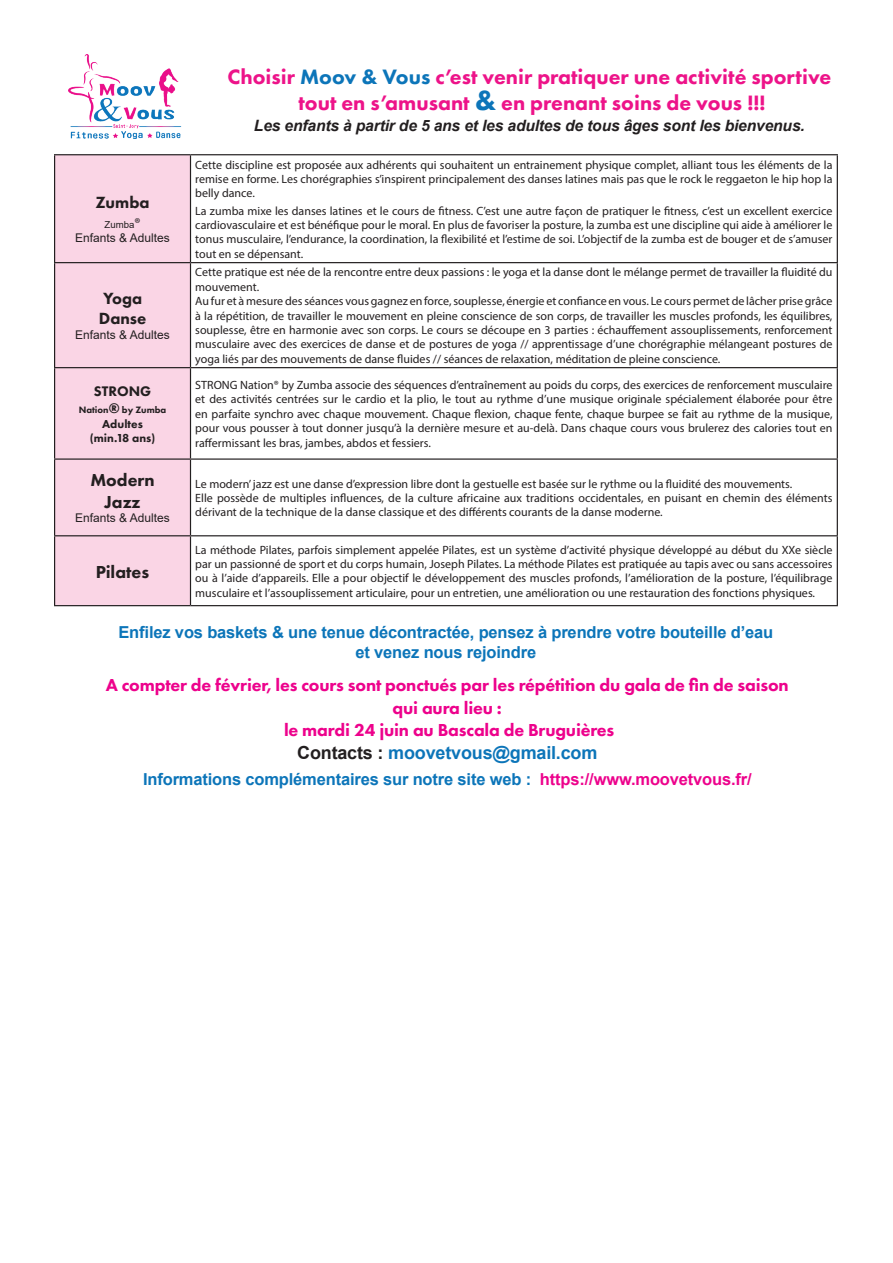
<style>
.page{position:relative;width:893px;height:1263px;background:#fff}
.page>*{position:absolute;margin:0;border:0;box-sizing:border-box;transform-origin:0 0}
.t1{font:800 21.6px/26px "Futura PT";color:#ed1389;text-align:center}
.t2{font:800 18px/22.5px "Futura PT";letter-spacing:-.01em;color:#ed028c;text-align:center}
.t3{font:700 18px "Arial";letter-spacing:-.01em;color:#0c75b9}
.t4{font:800 18px/21.6px "Futura PT";color:#231f20;text-align:center}
.t5{font:800 16.8px/20.1px "Futura PT";color:#231f20}
.t6{font:700 16.5px/19.8px "Arial";letter-spacing:-.01em;color:#0c75b9;text-align:center}
.t7{font:italic 700 15.6px "Arial";letter-spacing:-.01em;color:#231f20}
.t8{font:800 14.4px "Futura PT";color:#231f20}
.t9{font:12px/14.4px "Myriad Pro";color:#231f20;text-align:justify}
.t10{font:12px "Arial";color:#231f20}
.t11{font:800 12px/14.4px "Futura PT";color:#231f20;text-align:center}
.t12{font:800 9.6px "Futura PT";color:#231f20}
.t13{font:9.6px "Arial";color:#231f20}
.s1{font-family:"Myriad Pro";font-size:14.4px}
.s2{font-size:14.4px}
.s3{color:#0c75b9}
.s4{font-size:28.8px;color:#0c75b9}
.s5{color:#231f20}
.s6{color:#ed028c}
</style>
<div class="page">
<img style="left:69px;top:54px;width:113px;height:84px">
<svg style="left:55px;top:155px;width:135px;height:450px;background:#f4d0df"></svg>
<hr style="left:54px;top:154px;width:136px;height:1px;background:#231f20">
<hr style="left:54px;top:155px;width:1px;height:107px;background:#231f20">
<hr style="left:190px;top:154px;width:648px;height:1px;background:#231f20">
<hr style="left:190px;top:155px;width:1px;height:107px;background:#231f20">
<hr style="left:837px;top:155px;width:1px;height:107px;background:#231f20">
<hr style="left:54px;top:262px;width:136px;height:1px;background:#231f20">
<hr style="left:54px;top:263px;width:1px;height:104px;background:#231f20">
<hr style="left:190px;top:262px;width:648px;height:1px;background:#231f20">
<hr style="left:190px;top:263px;width:1px;height:104px;background:#231f20">
<hr style="left:837px;top:263px;width:1px;height:104px;background:#231f20">
<hr style="left:54px;top:367px;width:136px;height:1px;background:#231f20">
<hr style="left:54px;top:368px;width:1px;height:90px;background:#231f20">
<hr style="left:190px;top:367px;width:648px;height:1px;background:#231f20">
<hr style="left:190px;top:368px;width:1px;height:90px;background:#231f20">
<hr style="left:837px;top:368px;width:1px;height:90px;background:#231f20">
<hr style="left:54px;top:458px;width:136px;height:2px;background:#231f20">
<hr style="left:54px;top:460px;width:1px;height:75px;background:#231f20">
<hr style="left:190px;top:458px;width:648px;height:2px;background:#231f20">
<hr style="left:190px;top:460px;width:1px;height:75px;background:#231f20">
<hr style="left:837px;top:460px;width:1px;height:75px;background:#231f20">
<hr style="left:54px;top:535px;width:136px;height:1px;background:#231f20">
<hr style="left:54px;top:536px;width:1px;height:69px;background:#231f20">
<hr style="left:190px;top:535px;width:648px;height:1px;background:#231f20">
<hr style="left:190px;top:536px;width:1px;height:69px;background:#231f20">
<hr style="left:837px;top:536px;width:1px;height:69px;background:#231f20">
<hr style="left:54px;top:605px;width:136px;height:1px;background:#231f20">
<hr style="left:190px;top:605px;width:648px;height:1px;background:#231f20">
<h3 class="t5" style="left:96px;top:192px;width:55px">Zumba</h3>
<p class="t13" style="left:105px;top:218px;width:37px">Zumba<span class="s1">®</span></p>
<p class="t10" style="left:75px;top:230px;width:96px">Enfants &amp; Adultes</p>
<h3 class="t5" style="left:99px;top:288px;width:49px">Yoga<br>Danse</h3>
<p class="t10" style="left:75px;top:326px;width:96px">Enfants &amp; Adultes</p>
<p class="t8" style="left:94px;top:382px;width:59px">STRONG</p>
<p class="t12" style="left:79px;top:404px;width:89px">Nation<span class="s2">®</span> by Zumba</p>
<p class="t11" style="left:90px;top:416px;width:67px">Adultes (min.18 ans)</p>
<h2 class="t4" style="left:90px;top:469px;width:66px">Modern<br>Jazz</h2>
<p class="t10" style="left:75px;top:510px;width:96px">Enfants &amp; Adultes</p>
<h1 class="t1" style="left:228px;top:63px;width:605px">Choisir <span class="s3">Moov &amp; Vous</span> c’est venir pratiquer une activité sportive tout en s’amusant <span class="s4">&amp;</span> en prenant soins de vous !!!</h1>
<h3 class="t7" style="left:254px;top:116px;width:552px">Les enfants à partir de 5 ans et les adultes de tous âges sont les bienvenus.</h3>
<p class="t9" style="left:195px;top:157px;width:639px">Cette discipline est proposée aux adhérents qui souhaitent un entrainement physique complet, alliant tous les éléments de la remise en forme. Les chorégraphies s’inspirent principalement des danses latines mais pas que le rock le reggaeton le hip hop la belly dance.</p>
<p class="t9" style="left:195px;top:203px;width:639px">La zumba mixe les danses latines et le cours de fitness. C’est une autre façon de pratiquer le fitness, c’est un excellent exercice cardiovasculaire et est bénéfique pour le moral. En plus de favoriser la posture, la zumba est une discipline qui aide à améliorer le tonus musculaire, l’endurance, la coordination, la flexibilité et l’estime de soi. L’objectif de la zumba est de bouger et de s’amuser tout en se dépensant.</p>
<p class="t9" style="left:195px;top:265px;width:639px;text-align:left">Cette pratique est née de la rencontre entre deux passions : le yoga et la danse dont le mélange permet de travailler la fluidité du mouvement.<br>Au fur et à mesure des séances vous gagnez en force, souplesse, énergie et confiance en vous. Le cours permet de lâcher prise grâce à la répétition, de travailler le mouvement en pleine conscience de son corps, de travailler les muscles profonds, les équilibres, souplesse, être en harmonie avec son corps. Le cours se découpe en 3 parties : échauffement assouplissements, renforcement musculaire avec des exercices de danse et de postures de yoga // apprentissage d’une chorégraphie mélangeant postures de yoga liés par des mouvements de danse fluides // séances de relaxation, méditation de pleine conscience.</p>
<p class="t9" style="left:195px;top:378px;width:639px">STRONG Nation® by Zumba associe des séquences d’entraînement au poids du corps, des exercices de renforcement musculaire et des activités centrées sur le cardio et la plio, le tout au rythme d’une musique originale spécialement élaborée pour être en parfaite synchro avec chaque mouvement. Chaque flexion, chaque fente, chaque burpee se fait au rythme de la musique, pour vous pousser à tout donner jusqu’à la dernière mesure et au-delà. Dans chaque cours vous brulerez des calories tout en raffermissant les bras, jambes, abdos et fessiers.</p>
<p class="t9" style="left:195px;top:476px;width:639px;text-align:left">Le modern’ jazz est une danse d’expression libre dont la gestuelle est basée sur le rythme ou la fluidité des mouvements.<br>Elle possède de multiples influences, de la culture africaine aux traditions occidentales, en puisant en chemin des éléments dérivant de la technique de la danse classique et des différents courants de la danse moderne.</p>
<p class="t9" style="left:195px;top:542px;width:639px">La méthode Pilates, parfois simplement appelée Pilates, est un système d’activité physique développé au début du XXe siècle par un passionné de sport et du corps humain, Joseph Pilates. La méthode Pilates est pratiquée au tapis avec ou sans accessoires ou à l’aide d’appareils. Elle a pour objectif le développement des muscles profonds, l’amélioration de la posture, l’équilibrage musculaire et l’assouplissement articulaire, pour un entretien, une amélioration ou une restauration des fonctions physiques.</p>
<h3 class="t6" style="left:118px;top:623px;width:656px">Enfilez vos baskets &amp; une tenue décontractée, pensez à prendre votre bouteille d’eau et venez nous rejoindre</h3>
<h2 class="t4" style="left:96px;top:560px;width:55px">Pilates</h2>
<h2 class="t2" style="left:106px;top:674px;width:685px">A compter de février, les cours sont ponctués par les répétition du gala de fin de saison qui aura lieu :<br>le mardi 24 juin au Bascala de Bruguières</h2>
<h2 class="t3" style="left:297px;top:740px;width:302px"><span class="s5">Contacts :</span> moovetvous@gmail.com</h2>
<h3 class="t6" style="left:143px;top:770px;width:610px">Informations complémentaires sur notre site web : <span class="s6">https://www.moovetvous.fr/</span></h3>
</div>
